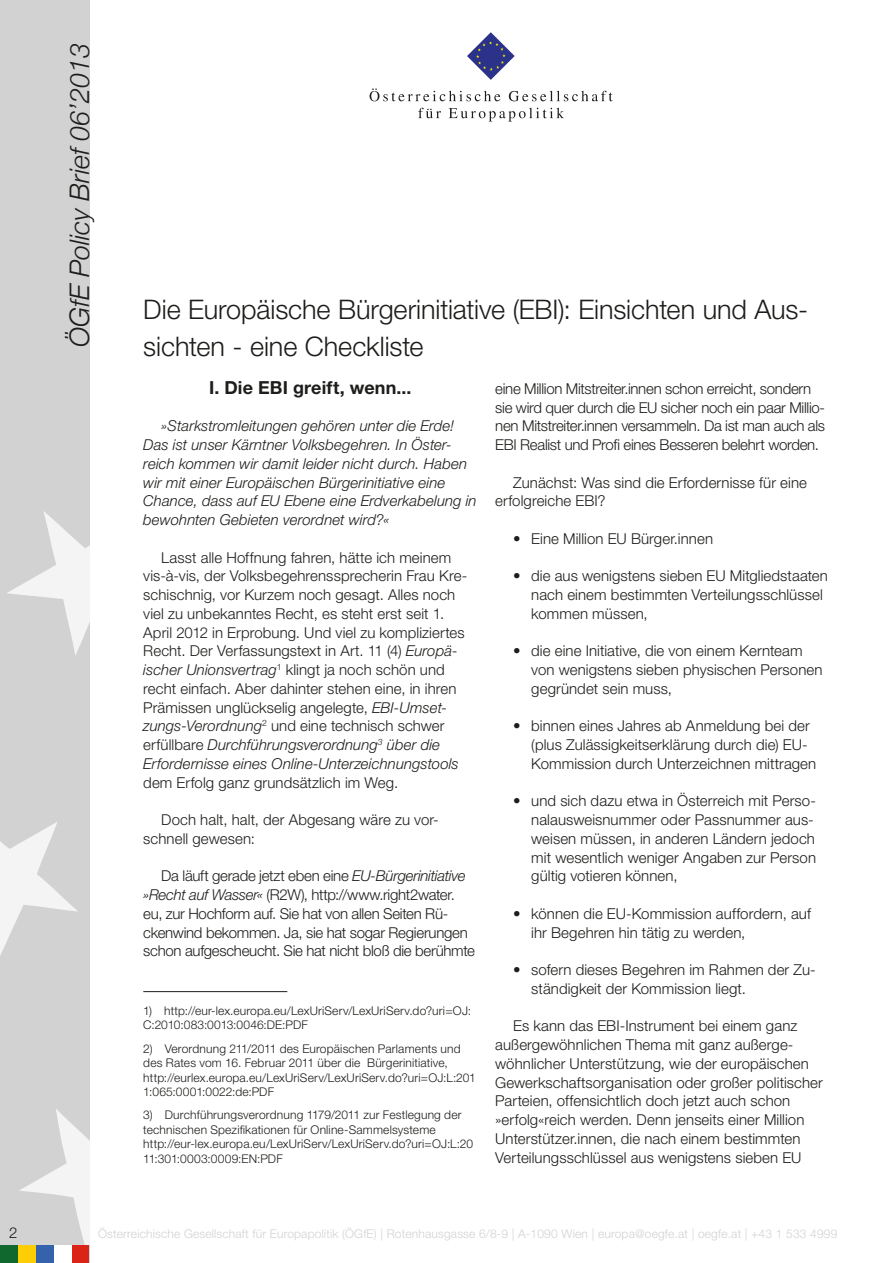
<style>
.page{position:relative;width:893px;height:1263px;background:#fff}
.page>*{position:absolute;margin:0;border:0;box-sizing:border-box;transform-origin:0 0}
.Überschrift{font:300 27px/37.5px "Helvetica Neue LT Std";letter-spacing:-.005em;color:#1d1d1b}
.t1{font:italic 300 27px "Helvetica Neue";color:#1d1d1b}
.Zwischenüberschrift{font:700 18px "Helvetica Neue LT Std";letter-spacing:.01em;color:#1d1d1b}
.Standard_Paragraph{font:300 15px/18.8px "Helvetica Neue LT Std";letter-spacing:.005em;color:#1d1d1b}
.Standard_Paragraph-2{font:300 15px/18.8px "Helvetica Neue LT Std";letter-spacing:-.02em;color:#1d1d1b}
.Standard_Paragraph-3{font:italic 300 15px/18.8px "Helvetica Neue LT Std";letter-spacing:.005em;color:#1d1d1b}
.Footnotes{font:300 12px/14.4px "Helvetica Neue LT Std";letter-spacing:.015em;color:#1d1d1b}
.t2{font:300 12px "Helvetica Neue LT Std";letter-spacing:.015em;color:#d2d2d2}
.s1{font-style:italic}
</style>
<div class="page">
<div style="left:0;top:0;width:89px;height:1263px;background:#d2d2d2"></div>
<svg style="left:19px;top:1109px;width:70px;height:136px"></svg>
<svg style="left:0;top:822px;width:78px;height:133px"></svg>
<svg style="left:7px;top:511px;width:82px;height:144px"></svg>
<div style="left:18px;top:1245px;width:18px;height:18px;background:#ffcd03"></div>
<div style="left:36px;top:1245px;width:18px;height:18px;background:#3562ac"></div>
<div style="left:71px;top:1245px;width:18px;height:18px;background:#d92416"></div>
<div style="left:0;top:1245px;width:18px;height:18px;background:#10682f"></div>
<div style="left:54px;top:1245px;width:17px;height:18px;background:#fff"></div>
<svg style="left:467px;top:32px;width:48px;height:48px"></svg>
<svg style="left:370px;top:88px;width:130px;height:13px"></svg>
<svg style="left:509px;top:91px;width:104px;height:10px"></svg>
<svg style="left:418px;top:108px;width:23px;height:10px"></svg>
<svg style="left:449px;top:108px;width:115px;height:14px"></svg>
<hr style="left:143px;top:991px;width:144px;height:1px;background:#1d1d1b">
<h1 class="t1" style="left:58px;top:347px;width:305px;rotate:-90deg">ÖGfE Policy Brief 06’2013</h1>
<p class="Überschrift" style="left:143px;top:290px;width:666px">Die Europäische Bürgerinitiative (EBI): Einsichten und Aus&shy;sichten - eine Checkliste</p>
<p class="Zwischenüberschrift" style="left:209px;top:376px;width:204px">I. Die EBI greift, wenn...</p>
<p class="Standard_Paragraph-3" style="left:143px;top:416px;width:335px;text-indent:18px">»Starkstromleitungen gehören unter die Erde!<br>Das ist unser Kärntner Volksbegehren. In Öster&shy;reich kommen wir damit leider nicht durch. Haben wir mit einer Europäischen Bürgerinitiative eine Chance, dass auf EU Ebene eine Erdverkabelung in bewohnten Gebieten verordnet wird?«</p>
<p class="Standard_Paragraph" style="left:143px;top:547px;width:325px;text-indent:18px">Lasst alle Hoffnung fahren, hätte ich meinem vis-à-vis, der Volksbegehrenssprecherin Frau Kre&shy;schischnig, vor Kurzem noch gesagt. Alles noch viel zu unbekanntes Recht, es steht erst seit 1.<br>April 2012 in Erprobung. Und viel zu kompliziertes Recht. Der Verfassungstext in Art. 11 (4) <span class="s1">Europä&shy;ischer Unionsvertrag</span><sup>1</sup> klingt ja noch schön und recht einfach. Aber dahinter stehen eine, in ihren Prämissen unglückselig angelegte, <span class="s1">EBI-Umset&shy;zungs-Verordnung</span><sup>2</sup> und eine technisch schwer erfüllbare <span class="s1">Durchführungsverordnung</span><sup>3</sup> <span class="s1">über die Erfordernisse eines Online-Unterzeichnungstools </span>dem Erfolg ganz grundsätzlich im Weg.</p>
<p class="Standard_Paragraph" style="left:143px;top:810px;width:297px;text-indent:18px">Doch halt, halt, der Abgesang wäre zu vor&shy;schnell gewesen:</p>
<p class="Standard_Paragraph-2" style="left:143px;top:866px;width:333px;text-indent:18px">Da läuft gerade jetzt eben eine <span class="s1">EU-Bürgerinitiative »Recht auf Wasser«</span> (R2W), http://www.right2water. eu, zur Hochform auf. Sie hat von allen Seiten Rü&shy;ckenwind bekommen. Ja, sie hat sogar Regierungen schon aufgescheucht. Sie hat nicht bloß die berühmte</p>
<p class="Footnotes" style="left:143px;top:1003px;width:329px">1) http://eur-lex.europa.eu/LexUriServ/LexUriServ.do?uri=OJ:<br>C:2010:083:0013:0046:DE:PDF</p>
<p class="Footnotes" style="left:143px;top:1041px;width:334px">2) Verordnung 211/2011 des Europäischen Parlaments und des Rates vom 16. Februar 2011 über die Bürgerinitiative, http://eurlex.europa.eu/LexUriServ/LexUriServ.do?uri=OJ:L:201<br>1:065:0001:0022:de:PDF</p>
<p class="Footnotes" style="left:143px;top:1108px;width:331px">3) Durchführungsverordnung 1179/2011 zur Festlegung der technischen Spezifikationen für Online-Sammelsysteme http://eur-lex.europa.eu/LexUriServ/LexUriServ.do?uri=OJ:L:20<br>11:301:0003:0009:EN:PDF</p>
<p class="Standard_Paragraph-2" style="left:495px;top:379px;width:331px">eine Million Mitstreiter.innen schon erreicht, sondern sie wird quer durch die EU sicher noch ein paar Millio&shy;nen Mitstreiter.innen versammeln. Da ist man auch als EBI Realist und Profi eines Besseren belehrt worden.</p>
<p class="Standard_Paragraph" style="left:495px;top:472px;width:313px;text-indent:18px">Zunächst: Was sind die Erfordernisse für eine erfolgreiche EBI?</p>
<p class="Standard_Paragraph" style="left:513px;top:529px;width:201px">• Eine Million EU Bürger.innen</p>
<p class="Standard_Paragraph" style="left:531px;top:566px;width:298px;text-indent:-18px">• die aus wenigstens sieben EU Mitgliedstaaten nach einem bestimmten Verteilungsschlüssel kommen müssen,</p>
<p class="Standard_Paragraph" style="left:531px;top:641px;width:293px;text-indent:-18px">• die eine Initiative, die von einem Kernteam von wenigstens sieben physischen Personen gegründet sein muss,</p>
<p class="Standard_Paragraph" style="left:531px;top:716px;width:287px;text-indent:-18px">• binnen eines Jahres ab Anmeldung bei der (plus Zulässigkeitserklärung durch die) EU-<br>Kommission durch Unterzeichnen mittragen</p>
<p class="Standard_Paragraph" style="left:531px;top:791px;width:286px;text-indent:-18px">• und sich dazu etwa in Österreich mit Perso&shy;nalausweisnummer oder Passnummer aus&shy;weisen müssen, in anderen Ländern jedoch mit wesentlich weniger Angaben zur Person gültig votieren können,</p>
<p class="Standard_Paragraph" style="left:531px;top:904px;width:281px;text-indent:-18px">• können die EU-Kommission auffordern, auf ihr Begehren hin tätig zu werden,</p>
<p class="Standard_Paragraph" style="left:531px;top:960px;width:286px;text-indent:-18px">• sofern dieses Begehren im Rahmen der Zu&shy;ständigkeit der Kommission liegt.</p>
<p class="Standard_Paragraph" style="left:495px;top:1016px;width:329px;text-indent:18px">Es kann das EBI-Instrument bei einem ganz außergewöhnlichen Thema mit ganz außerge&shy;wöhnlicher Unterstützung, wie der europäischen Gewerkschaftsorganisation oder großer politischer Parteien, offensichtlich doch jetzt auch schon »erfolg«reich werden. Denn jenseits einer Million Unterstützer.innen, die nach einem bestimmten Verteilungsschlüssel aus wenigstens sieben EU</p>
<p class="Standard_Paragraph" style="left:9px;top:1222px;width:10px">2</p>
<p class="t2" style="left:98px;top:1226px;width:741px">Österreichische Gesellschaft für Europapolitik (ÖGfE) | Rotenhausgasse 6/8-9 | A-1090 Wien | europa@oegfe.at | oegfe.at | +43 1 533 4999</p>
</div>
